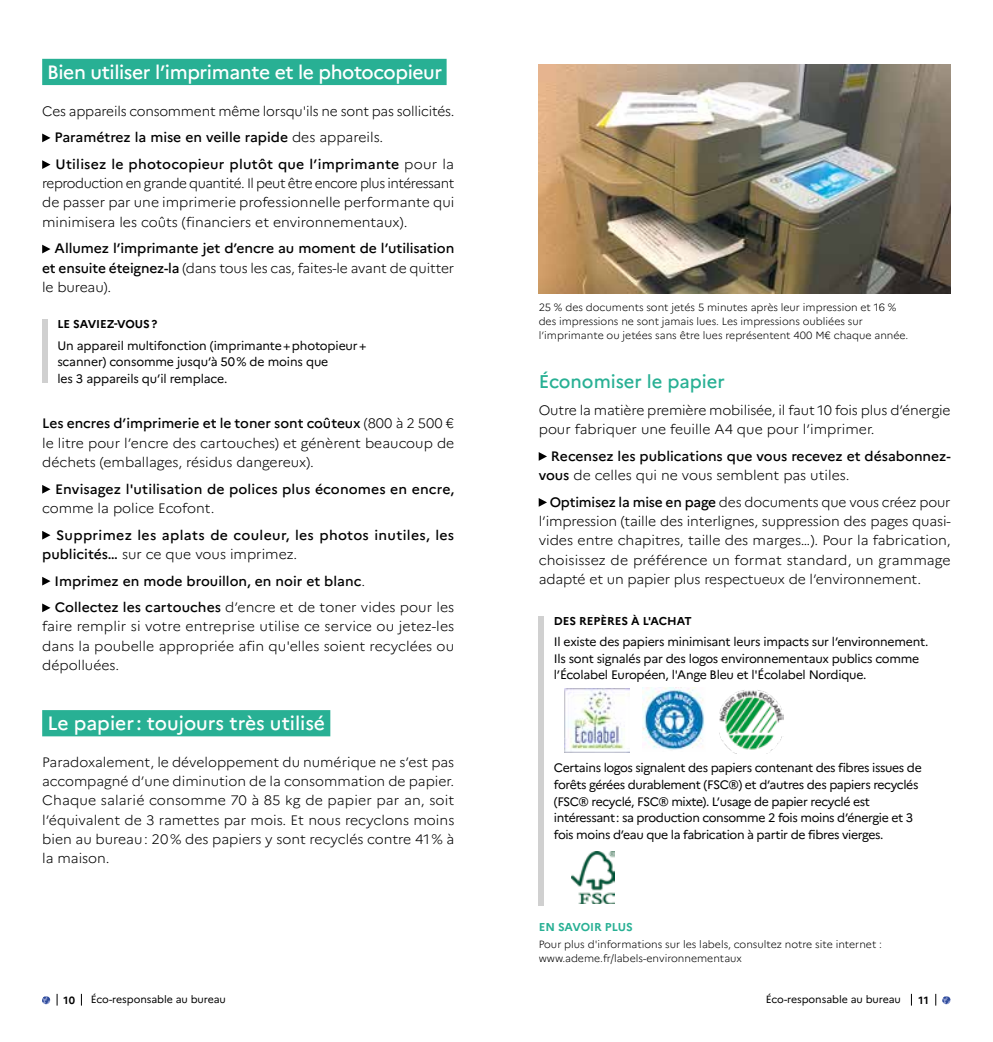
<style>
.page{position:relative;width:993px;height:1042px;background:#fff}
.page>*{position:absolute;margin:0;border:0;box-sizing:border-box;transform-origin:0 0}
.t1{font:500 19.25px "Marianne";letter-spacing:-.02em;color:#fff}
.t2{font:500 19.25px "Marianne";color:#fff}
.t3{font:500 18.38px "Marianne";color:#28b094}
.t4{font:300 13.65px/19.2px "Marianne";color:#000;text-align:justify}
.t5{font:500 13.65px/19.2px "Marianne";color:#000}
.t6{font:500 13.65px/19.2px "Marianne";letter-spacing:.025em;color:#000}
.t7{font:12.25px/16.6px "Marianne";letter-spacing:-.03em;color:#000}
.t8{font:12.25px/16.6px "Marianne";letter-spacing:-.01em;color:#000}
.t9{font:700 11.38px "Marianne";color:#000}
.t10{font:700 11.38px "Marianne";color:#28b094}
.t11{font:300 10.5px/14px "Marianne";color:#000}
.t12{font:10.5px "Marianne";letter-spacing:-.005em;color:#000}
.t13{font:700 10.5px "Marianne";color:#000}
.s1{font-weight:500}
.s2{font-weight:300}
</style>
<div class="page">
<svg style="left:42px;top:996px;width:8px;height:8px"></svg>
<svg style="left:942px;top:996px;width:8px;height:8px"></svg>
<div style="left:42px;top:59px;width:404px;height:26px;background:#28b094"></div>
<div style="left:42px;top:710px;width:288px;height:26px;background:#28b094"></div>
<svg style="left:42px;top:134px;width:8px;height:8px"></svg>
<svg style="left:42px;top:160px;width:8px;height:9px"></svg>
<svg style="left:42px;top:245px;width:8px;height:8px"></svg>
<div style="left:42px;top:320px;width:5px;height:63px;background:#d0d0d0"></div>
<svg style="left:42px;top:485px;width:8px;height:8px"></svg>
<svg style="left:42px;top:531px;width:8px;height:8px"></svg>
<svg style="left:42px;top:577px;width:8px;height:8px"></svg>
<svg style="left:42px;top:603px;width:8px;height:9px"></svg>
<img style="left:538px;top:64px;width:412px;height:229px">
<svg style="left:538px;top:452px;width:8px;height:9px"></svg>
<svg style="left:538px;top:498px;width:8px;height:9px"></svg>
<div style="left:538px;top:616px;width:5px;height:290px;background:#d0d0d0"></div>
<img style="left:642px;top:687px;width:63px;height:63px">
<img style="left:564px;top:688px;width:65px;height:64px">
<img style="left:719px;top:690px;width:64px;height:63px">
<img style="left:571px;top:851px;width:43px;height:52px">
<h1 class="t1" style="left:47px;top:60px;width:396px">Bien utiliser l’imprimante et le photocopieur</h1>
<p class="t4" style="left:54px;top:97px;width:401px;line-height:26.8px;text-align:left;text-indent:-12px">Ces appareils consomment même lorsqu'ils ne sont pas sollicités.<br><span class="s1">Paramétrez la mise en veille rapide</span> des appareils.<br><span class="s1">Utilisez le photocopieur plutôt que l’imprimante</span> pour la</p>
<p class="t4" style="left:42px;top:174px;width:413px">reproduction en grande quantité. Il peut être encore plus intéressant de passer par une imprimerie professionnelle performante qui minimisera les coûts (financiers et environnementaux).</p>
<p class="t5" style="left:42px;top:239px;width:413px;text-align:justify;text-indent:12px">Allumez l’imprimante jet d’encre au moment de l’utilisation et ensuite éteignez-la <span class="s2">(dans tous les cas, faites-le avant de quitter le bureau).</span></p>
<p class="t9" style="left:57px;top:317px;width:101px">LE SAVIEZ-VOUS?</p>
<p class="t8" style="left:57px;top:337px;width:310px">Un appareil multifonction (imprimante+photopieur+ scanner) consomme jusqu’à 50% de moins que<br>les 3 appareils qu’il remplace.</p>
<p class="t4" style="left:42px;top:414px;width:413px"><span class="s1">Les encres d’imprimerie et le toner sont coûteux</span> (800 à 2 500 € le litre pour l’encre des cartouches) et génèrent beaucoup de déchets (emballages, résidus dangereux).</p>
<p class="t5" style="left:55px;top:479px;width:400px">Envisagez l'utilisation de polices plus économes en encre,</p>
<p class="t4" style="left:42px;top:498px;width:174px">comme la police Ecofont.</p>
<p class="t6" style="left:42px;top:525px;width:413px;text-indent:14px">Supprimez les aplats de couleur, les photos inutiles, les publicités… <span class="s2">sur ce que vous imprimez.</span></p>
<p class="t5" style="left:54px;top:567px;width:401px;line-height:26.8px">Imprimez en mode brouillon, en noir et blanc<span class="s2">.<br></span>Collectez les cartouches <span class="s2">d’encre et de toner vides pour les</span></p>
<p class="t4" style="left:42px;top:617px;width:413px">faire remplir si votre entreprise utilise ce service ou jetez-les dans la poubelle appropriée afin qu'elles soient recyclées ou dépolluées.</p>
<h1 class="t2" style="left:47px;top:711px;width:279px">Le papier : toujours très utilisé</h1>
<p class="t4" style="left:42px;top:752px;width:413px">Paradoxalement, le développement du numérique ne s’est pas accompagné d’une diminution de la consommation de papier.<br>Chaque salarié consomme 70 à 85 kg de papier par an, soit l’équivalent de 3 ramettes par mois. Et nous recyclons moins bien au bureau: 20% des papiers y sont recyclés contre 41% à la maison.</p>
<p class="t11" style="left:538px;top:301px;width:371px">25 % des documents sont jetés 5 minutes après leur impression et 16 % des impressions ne sont jamais lues. Les impressions oubliées sur l’imprimante ou jetées sans être lues représentent 400 M€ chaque année.</p>
<h2 class="t3" style="left:538px;top:370px;width:188px">Économiser le papier</h2>
<p class="t4" style="left:538px;top:400px;width:413px">Outre la matière première mobilisée, il faut 10 fois plus d’énergie pour fabriquer une feuille A4 que pour l’imprimer.</p>
<p class="t5" style="left:538px;top:446px;width:413px;text-indent:12px">Recensez les publications que vous recevez et désabonnez&shy;vous <span class="s2">de celles qui ne vous semblent pas utiles.</span></p>
<p class="t4" style="left:538px;top:492px;width:413px;text-indent:11px"><span class="s1">Optimisez la mise en page</span> des documents que vous créez pour l’impression (taille des interlignes, suppression des pages quasi&shy;vides entre chapitres, taille des marges…). Pour la fabrication, choisissez de préférence un format standard, un grammage adapté et un papier plus respectueux de l’environnement.</p>
<p class="t9" style="left:553px;top:613px;width:139px">DES REPÈRES À L'ACHAT</p>
<p class="t7" style="left:553px;top:633px;width:376px">Il existe des papiers minimisant leurs impacts sur l’environnement.<br>Ils sont signalés par des logos environnementaux publics comme l’Écolabel Européen, l'Ange Bleu et l'Écolabel Nordique.</p>
<p class="t7" style="left:553px;top:760px;width:369px">Certains logos signalent des papiers contenant des fibres issues de forêts gérées durablement (FSC®) et d’autres des papiers recyclés (FSC® recyclé, FSC® mixte). L’usage de papier recyclé est intéressant: sa production consomme 2 fois moins d’énergie et 3 fois moins d’eau que la fabrication à partir de fibres vierges.</p>
<p class="t10" style="left:538px;top:920px;width:96px">EN SAVOIR PLUS</p>
<p class="t11" style="left:538px;top:937px;width:345px">Pour plus d'informations sur les labels, consultez notre site internet : www.ademe.fr/labels-environnementaux</p>
<p class="t13" style="left:63px;top:993px;width:13px">10</p>
<p class="t12" style="left:91px;top:993px;width:137px">Éco-responsable au bureau</p>
<p class="t12" style="left:765px;top:993px;width:137px">Éco-responsable au bureau</p>
<p class="t13" style="left:918px;top:993px;width:11px">11</p>
</div>
